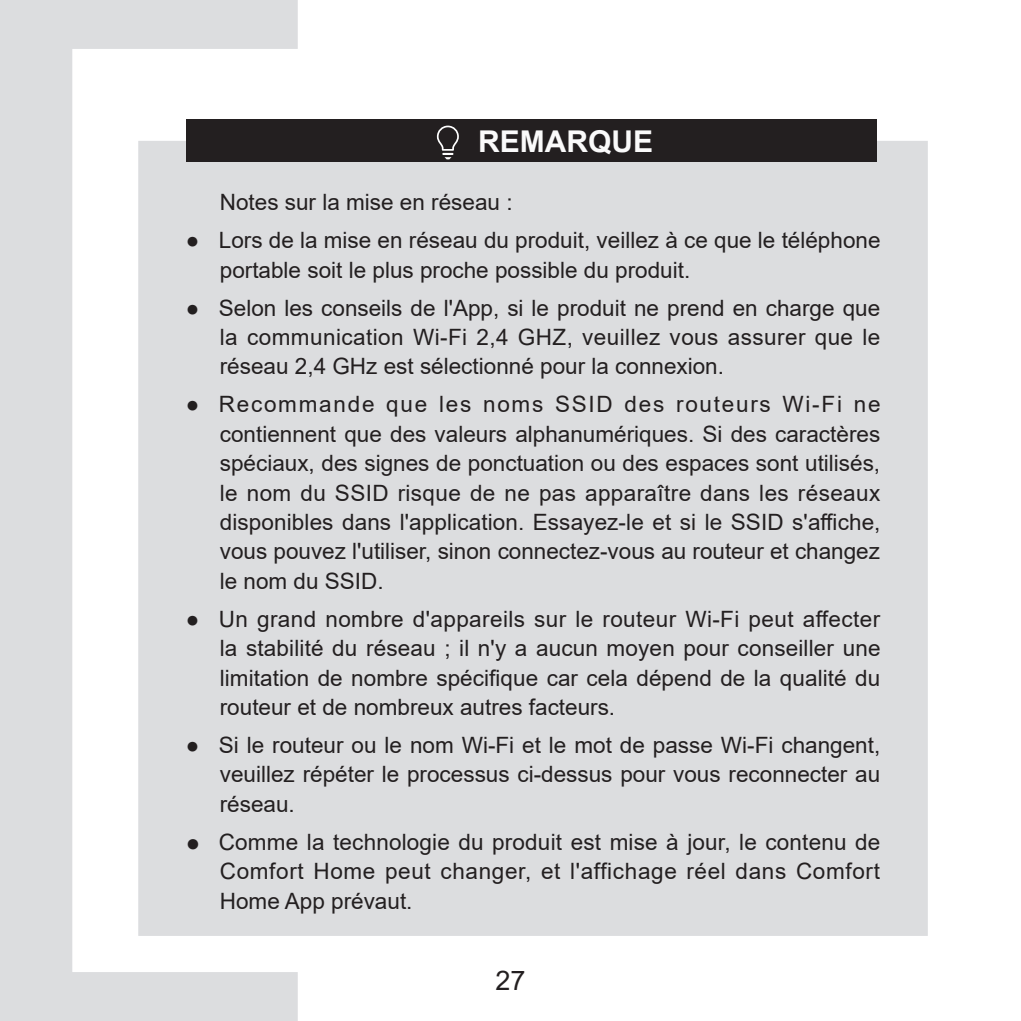
<style>
.page{position:relative;width:1021px;height:1021px;background:#fff}
.page>*{position:absolute;margin:0;border:0;box-sizing:border-box;transform-origin:0 0}
.t1{font:700 30px "Arial";color:#fafafa}
.t2{font:27px "Arial";color:#231f20}
.t3{font:22.5px/29.4px "Arial";color:#231f20;text-align:justify}
.s1{font-size:24px}
</style>
<div class="page">
<svg style="left:0;top:0;width:298px;height:1020px;fill:#dcdddf"></svg>
<div style="left:138px;top:141px;width:789px;height:794px;background:#dcdddf"></div>
<div style="left:186px;top:120px;width:690px;height:42px;background:#231f20"></div>
<svg style="left:436px;top:125px;width:23px;height:34px"></svg>
<p class="t1" style="left:478px;top:121px;width:176px">REMARQUE</p>
<p class="t3" style="left:220px;top:187px;width:294px">Notes sur la mise en réseau :</p>
<p class="t3" style="left:220px;top:225px;width:662px;text-indent:-34px">● Lors de la mise en réseau du produit, veillez à ce que le téléphone portable soit le plus proche possible du produit.</p>
<p class="t3" style="left:220px;top:293px;width:662px;text-indent:-34px">● Selon les conseils de l'App, si le produit ne prend en charge que la communication Wi-Fi 2,4 GHZ, veuillez vous assurer que le réseau 2,4 GHz est sélectionné pour la connexion.</p>
<p class="t3" style="left:220px;top:389px;width:662px;text-indent:-34px">● Recommande que les noms SSID des routeurs Wi-Fi ne contiennent que des valeurs alphanumériques. Si des caractères spéciaux, des signes de ponctuation ou des espaces sont utilisés, le nom du SSID risque de ne pas apparaître dans les réseaux disponibles dans l'application. Essayez-le et si le SSID s'affiche, vous pouvez l'utiliser, sinon connectez-vous au routeur et changez le nom du SSID.</p>
<p class="t3" style="left:220px;top:604px;width:662px;text-indent:-34px">● Un grand nombre d'appareils sur le routeur Wi-Fi peut affecter la stabilité du réseau ; il n'y a aucun moyen pour conseiller une limitation de nombre spécifique car cela dépend de la qualité du routeur et de nombreux autres facteurs.</p>
<p class="t3" style="left:220px;top:730px;width:662px;text-indent:-34px">● Si le routeur ou le nom Wi-Fi et le mot de passe Wi-Fi changent, veuillez répéter le processus ci-dessus pour vous reconnecter au réseau.</p>
<p class="t3" style="left:220px;top:827px;width:662px;text-indent:-34px"><span class="s1">●</span> Comme la technologie du produit est mise à jour, le contenu de Comfort Home peut changer, et l'affichage réel dans Comfort Home App prévaut.</p>
<p class="t2" style="left:495px;top:961px;width:32px">27</p>
</div>
